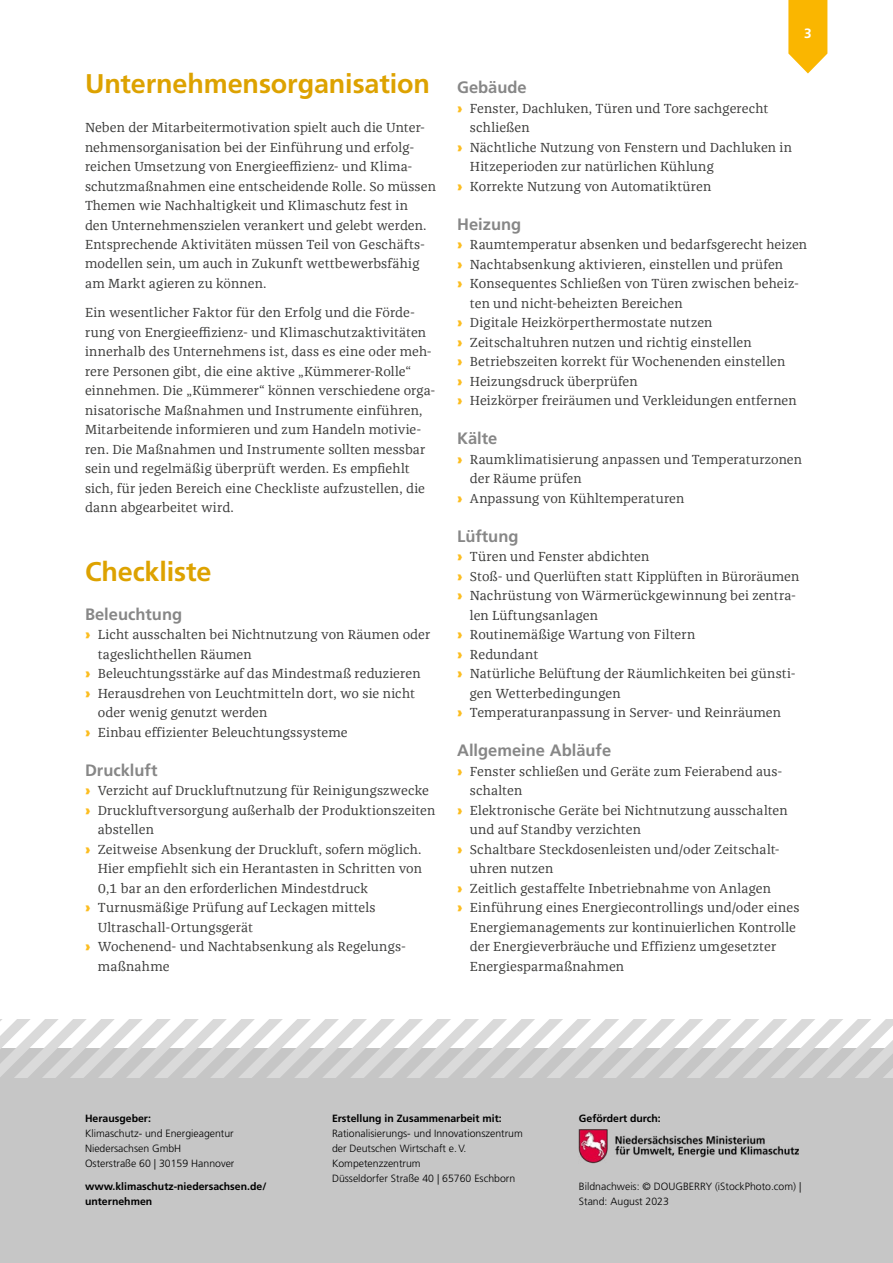
<style>
.page{position:relative;width:893px;height:1263px;background:#fff}
.page>*{position:absolute;margin:0;border:0;box-sizing:border-box;transform-origin:0 0}
.t1{font:700 27px "Frutiger LT Std";letter-spacing:-.005em;color:#dda200}
.t2{font:700 16.5px "Frutiger LT Std";color:#878787}
.t3{font:13.5px/19.5px "Franziska Offc";letter-spacing:.01em;color:#3c3c3b}
.t4{font:700 13.5px "Frutiger LT Std";color:#fff}
.t5{font:300 10.5px/15px "Frutiger LT Std";color:#000}
.t6{font:700 10.5px/15px "Frutiger LT Std";color:#000}
.s1{font-family:"Frutiger LT Std";font-weight:900;color:#fcbd20}
</style>
<div class="page">
<div style="left:0;top:1049px;width:893px;height:214px;background:#c6c6c6"></div>
<svg style="left:0;top:1019px;width:893px;height:59px"></svg>
<img style="left:579px;top:1129px;width:220px;height:34px">
<svg style="left:788px;top:0;width:39px;height:74px;background:#fac026"></svg>
<h1 class="t1" style="left:85px;top:68px;width:346px">Unternehmensorganisation</h1>
<p class="t3" style="left:85px;top:118px;width:352px">Neben der Mitarbeitermotivation spielt auch die Unter&shy;nehmensorganisation bei der Einführung und erfolg&shy;reichen Umsetzung von Energieeffizienz- und Klima&shy;schutzmaßnahmen eine entscheidende Rolle. So müssen Themen wie Nachhaltigkeit und Klimaschutz fest in<br>den Unternehmenszielen verankert und gelebt werden.<br>Entsprechende Aktivitäten müssen Teil von Geschäfts&shy;modellen sein, um auch in Zukunft wettbewerbsfähig am Markt agieren zu können.</p>
<p class="t3" style="left:85px;top:303px;width:352px">Ein wesentlicher Faktor für den Erfolg und die Förde&shy;rung von Energieeffizienz- und Klimaschutzaktivitäten innerhalb des Unternehmens ist, dass es eine oder meh&shy;rere Personen gibt, die eine aktive „Kümmerer-Rolle“ einnehmen. Die „Kümmerer“ können verschiedene orga&shy;nisatorische Maßnahmen und Instrumente einführen, Mitarbeitende informieren und zum Handeln motivie&shy;ren. Die Maßnahmen und Instrumente sollten messbar sein und regelmäßig überprüft werden. Es empfiehlt sich, für jeden Bereich eine Checkliste aufzustellen, die dann abgearbeitet wird.</p>
<h1 class="t1" style="left:85px;top:555px;width:128px">Checkliste</h1>
<p class="t2" style="left:85px;top:604px;width:99px">Beleuchtung</p>
<p class="t3" style="left:85px;top:625px;width:347px"><span class="s1">›</span> Licht ausschalten bei Nichtnutzung von Räumen oder</p>
<p class="t3" style="left:98px;top:644px;width:155px">tageslichthellen Räumen</p>
<p class="t3" style="left:85px;top:664px;width:337px"><span class="s1">›</span> Beleuchtungsstärke auf das Mindestmaß reduzieren</p>
<p class="t3" style="left:85px;top:683px;width:331px"><span class="s1">›</span> Herausdrehen von Leuchtmitteln dort, wo sie nicht</p>
<p class="t3" style="left:98px;top:703px;width:171px">oder wenig genutzt werden</p>
<p class="t3" style="left:85px;top:722px;width:264px"><span class="s1">›</span> Einbau effizienter Beleuchtungssysteme</p>
<p class="t2" style="left:85px;top:760px;width:74px">Druckluft</p>
<p class="t3" style="left:85px;top:781px;width:346px"><span class="s1">›</span> Verzicht auf Druckluftnutzung für Reinigungszwecke</p>
<p class="t3" style="left:85px;top:800px;width:352px"><span class="s1">›</span> Druckluftversorgung außerhalb der Produktionszeiten</p>
<p class="t3" style="left:98px;top:820px;width:58px">abstellen</p>
<p class="t3" style="left:85px;top:839px;width:338px"><span class="s1">›</span> Zeitweise Absenkung der Druckluft, sofern möglich.</p>
<p class="t3" style="left:98px;top:859px;width:326px">Hier empfiehlt sich ein Herantasten in Schritten von</p>
<p class="t3" style="left:98px;top:878px;width:272px">0,1 bar an den erforderlichen Mindestdruck</p>
<p class="t3" style="left:85px;top:898px;width:292px"><span class="s1">›</span> Turnusmäßige Prüfung auf Leckagen mittels</p>
<p class="t3" style="left:98px;top:917px;width:157px">Ultraschall-Ortungsgerät</p>
<p class="t3" style="left:85px;top:937px;width:321px"><span class="s1">›</span> Wochenend- und Nachtabsenkung als Regelungs-</p>
<p class="t3" style="left:98px;top:956px;width:73px">maßnahme</p>
<p class="t4" style="left:804px;top:25px;width:9px">3</p>
<p class="t2" style="left:457px;top:78px;width:71px">Gebäude</p>
<p class="t3" style="left:457px;top:98px;width:313px"><span class="s1">›</span> Fenster, Dachluken, Türen und Tore sachgerecht</p>
<p class="t3" style="left:470px;top:118px;width:61px">schließen</p>
<p class="t3" style="left:457px;top:137px;width:336px"><span class="s1">›</span> Nächtliche Nutzung von Fenstern und Dachluken in</p>
<p class="t3" style="left:470px;top:157px;width:246px">Hitzeperioden zur natürlichen Kühlung</p>
<p class="t3" style="left:457px;top:176px;width:256px"><span class="s1">›</span> Korrekte Nutzung von Automatiktüren</p>
<p class="t2" style="left:457px;top:214px;width:66px">Heizung</p>
<p class="t3" style="left:457px;top:235px;width:351px"><span class="s1">›</span> Raumtemperatur absenken und bedarfsgerecht heizen</p>
<p class="t3" style="left:457px;top:254px;width:327px"><span class="s1">›</span> Nachtabsenkung aktivieren, einstellen und prüfen</p>
<p class="t3" style="left:457px;top:274px;width:343px"><span class="s1">›</span> Konsequentes Schließen von Türen zwischen beheiz-</p>
<p class="t3" style="left:470px;top:293px;width:214px">ten und nicht-beheizten Bereichen</p>
<p class="t3" style="left:457px;top:313px;width:257px"><span class="s1">›</span> Digitale Heizkörperthermostate nutzen</p>
<p class="t3" style="left:457px;top:332px;width:296px"><span class="s1">›</span> Zeitschaltuhren nutzen und richtig einstellen</p>
<p class="t3" style="left:457px;top:352px;width:330px"><span class="s1">›</span> Betriebszeiten korrekt für Wochenenden einstellen</p>
<p class="t3" style="left:457px;top:371px;width:182px"><span class="s1">›</span> Heizungsdruck überprüfen</p>
<p class="t3" style="left:457px;top:391px;width:341px"><span class="s1">›</span> Heizkörper freiräumen und Verkleidungen entfernen</p>
<p class="t2" style="left:457px;top:429px;width:42px">Kälte</p>
<p class="t3" style="left:457px;top:449px;width:346px"><span class="s1">›</span> Raumklimatisierung anpassen und Temperaturzonen</p>
<p class="t3" style="left:470px;top:469px;width:113px">der Räume prüfen</p>
<p class="t3" style="left:457px;top:488px;width:229px"><span class="s1">›</span> Anpassung von Kühltemperaturen</p>
<p class="t2" style="left:457px;top:526px;width:63px">Lüftung</p>
<p class="t3" style="left:457px;top:547px;width:194px"><span class="s1">›</span> Türen und Fenster abdichten</p>
<p class="t3" style="left:457px;top:566px;width:344px"><span class="s1">›</span> Stoß- und Querlüften statt Kipplüften in Büroräumen</p>
<p class="t3" style="left:457px;top:586px;width:340px"><span class="s1">›</span> Nachrüstung von Wärmerückgewinnung bei zentra-</p>
<p class="t3" style="left:470px;top:605px;width:130px">len Lüftungsanlagen</p>
<p class="t3" style="left:457px;top:625px;width:240px"><span class="s1">›</span> Routinemäßige Wartung von Filtern</p>
<p class="t3" style="left:457px;top:644px;width:83px"><span class="s1">›</span> Redundant</p>
<p class="t3" style="left:457px;top:664px;width:340px"><span class="s1">›</span> Natürliche Belüftung der Räumlichkeiten bei günsti-</p>
<p class="t3" style="left:470px;top:683px;width:152px">gen Wetterbedingungen</p>
<p class="t3" style="left:457px;top:703px;width:325px"><span class="s1">›</span> Temperaturanpassung in Server- und Reinräumen</p>
<p class="t2" style="left:457px;top:741px;width:156px">Allgemeine Abläufe</p>
<p class="t3" style="left:457px;top:761px;width:327px"><span class="s1">›</span> Fenster schließen und Geräte zum Feierabend aus-</p>
<p class="t3" style="left:470px;top:781px;width:54px">schalten</p>
<p class="t3" style="left:457px;top:800px;width:332px"><span class="s1">›</span> Elektronische Geräte bei Nichtnutzung ausschalten</p>
<p class="t3" style="left:470px;top:820px;width:172px">und auf Standby verzichten</p>
<p class="t3" style="left:457px;top:839px;width:323px"><span class="s1">›</span> Schaltbare Steckdosenleisten und/oder Zeitschalt-</p>
<p class="t3" style="left:470px;top:859px;width:85px">uhren nutzen</p>
<p class="t3" style="left:457px;top:878px;width:315px"><span class="s1">›</span> Zeitlich gestaffelte Inbetriebnahme von Anlagen</p>
<p class="t3" style="left:457px;top:898px;width:344px"><span class="s1">›</span> Einführung eines Energiecontrollings und/oder eines</p>
<p class="t3" style="left:470px;top:917px;width:328px">Energiemanagements zur kontinuierlichen Kontrolle</p>
<p class="t3" style="left:470px;top:937px;width:308px">der Energieverbräuche und Effizienz umgesetzter</p>
<p class="t3" style="left:470px;top:956px;width:156px">Energiesparmaßnahmen</p>
<p class="t6" style="left:85px;top:1110px;width:67px">Herausgeber:</p>
<p class="t5" style="left:85px;top:1125px;width:151px">Klimaschutz- und Energieagentur<br>Niedersachsen GmbH<br>Osterstraße 60 | 30159 Hannover</p>
<p class="t6" style="left:85px;top:1179px;width:183px">www.klimaschutz-niedersachsen.de/ unternehmen</p>
<p class="t6" style="left:332px;top:1110px;width:171px">Erstellung in Zusammenarbeit mit:</p>
<p class="t5" style="left:332px;top:1125px;width:192px">Rationalisierungs- und Innovationszentrum der Deutschen Wirtschaft e.V.<br>Kompetenzzentrum<br>Düsseldorfer Straße 40 | 65760 Eschborn</p>
<p class="t6" style="left:579px;top:1110px;width:83px">Gefördert durch:</p>
<p class="t5" style="left:579px;top:1179px;width:224px">Bildnachweis: © DOUGBERRY (iStockPhoto.com) |<br>Stand: August 2023</p>
</div>
